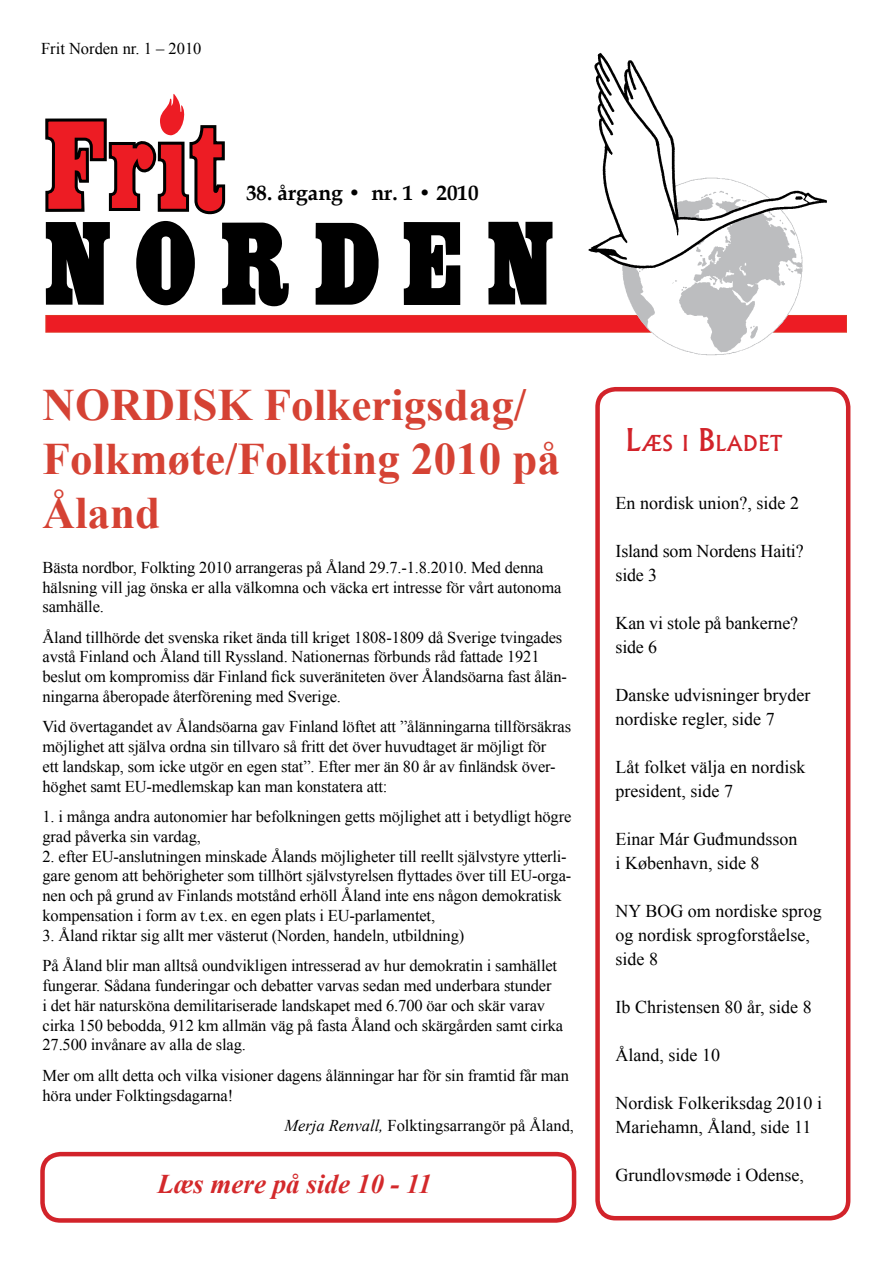
<style>
.page{position:relative;width:893px;height:1263px;background:#fff}
.page>*{position:absolute;margin:0;border:0;box-sizing:border-box;transform-origin:0 0}
.t1{font:700 45px/54px "Times New Roman";color:#d54234}
.t2{font:italic 700 27px "Times New Roman";color:#d3292b}
.t3{font:700 21px "Book Antiqua";color:#000}
.t4{font:500 21px "Albertus";color:#d2232a}
.t5{font:18px/24px "Times New Roman";color:#000}
.t6{font:16.5px/19.8px "Times New Roman";letter-spacing:-.01em;color:#000}
.s1{font-style:italic}
.s2{font-size:30px}
</style>
<div class="page">
<svg style="left:488px;top:222px;width:64px;height:83px"></svg>
<svg style="left:404px;top:222px;width:56px;height:83px"></svg>
<svg style="left:316px;top:223px;width:63px;height:82px"></svg>
<svg style="left:45px;top:94px;width:244px;height:212px"></svg>
<div style="left:46px;top:315px;width:800px;height:17px;background:#ed1c24"></div>
<div style="left:46px;top:315px;width:800px;height:17px;border:1px solid #e03727"></div>
<img style="left:602px;top:278px;width:214px;height:78px">
<img style="left:588px;top:52px;width:239px;height:226px">
<div style="left:595px;top:387px;width:255px;height:833px;border:4px solid #d2232a;border-radius:18px"></div>
<div style="left:40px;top:1152px;width:536px;height:71px;border:4px solid #d2232a;border-radius:18px"></div>
<p class="t6" style="left:41px;top:38px;width:162px">Frit Norden nr. 1 – 2010</p>
<p class="t3" style="left:246px;top:178px;width:234px">38. årgang • nr. 1 • 2010</p>
<h1 class="t1" style="left:43px;top:376px;width:519px">NORDISK Folkerigsdag/<br>Folkmøte/Folkting 2010 på<br>Åland</h1>
<p class="t6" style="left:43px;top:557px;width:520px">Bästa nordbor, Folkting 2010 arrangeras på Åland 29.7.-1.8.2010. Med denna hälsning vill jag önska er alla välkomna och väcka ert intresse för vårt autonoma samhälle.</p>
<p class="t6" style="left:43px;top:627px;width:526px">Åland tillhörde det svenska riket ända till kriget 1808-1809 då Sverige tvingades avstå Finland och Åland till Ryssland. Nationernas förbunds råd fattade 1921 beslut om kompromiss där Finland fick suveräniteten över Ålandsöarna fast ålän&shy;ningarna åberopade återförening med Sverige.</p>
<p class="t6" style="left:43px;top:717px;width:530px">Vid övertagandet av Ålandsöarna gav Finland löftet att ”ålänningarna tillförsäkras möjlighet att själva ordna sin tillvaro så fritt det över huvudtaget är möjligt för<br>ett landskap, som icke utgör en egen stat”. Efter mer än 80 år av finländsk över&shy;höghet samt EU-medlemskap kan man konstatera att:</p>
<p class="t6" style="left:43px;top:806px;width:530px">1. i många andra autonomier har befolkningen getts möjlighet att i betydligt högre grad påverka sin vardag,</p>
<p class="t6" style="left:43px;top:846px;width:530px">2. efter EU-anslutningen minskade Ålands möjligheter till reellt självstyre ytterli&shy;gare genom att behörigheter som tillhört självstyrelsen flyttades över till EU-orga&shy;nen och på grund av Finlands motstånd erhöll Åland inte ens någon demokratisk kompensation i form av t.ex. en egen plats i EU-parlamentet,</p>
<p class="t6" style="left:43px;top:920px;width:516px;line-height:30.3px">3. Åland riktar sig allt mer västerut (Norden, handeln, utbildning)<br>På Åland blir man alltså oundvikligen intresserad av hur demokratin i samhället</p>
<p class="t6" style="left:43px;top:975px;width:522px">fungerar. Sådana funderingar och debatter varvas sedan med underbara stunder<br>i det här natursköna demilitariserade landskapet med 6.700 öar och skär varav cirka 150 bebodda, 912 km allmän väg på fasta Åland och skärgården samt cirka 27.500 invånare av alla de slag.</p>
<p class="t6" style="left:43px;top:1065px;width:528px">Mer om allt detta och vilka visioner dagens ålänningar har för sin framtid får man höra under Folktingsdagarna!</p>
<p class="t6" style="left:284px;top:1115px;width:291px"><span class="s1">Merja Renvall,</span> Folktingsarrangör på Åland,</p>
<h2 class="t2" style="left:157px;top:1165px;width:276px">Læs mere på side 10 - 11</h2>
<p class="t4" style="left:625px;top:430px;width:159px"><span class="s2">L</span>ÆS I <span class="s2">B</span>LADET</p>
<p class="t5" style="left:615px;top:491px;width:185px">En nordisk union?, side 2</p>
<p class="t5" style="left:615px;top:539px;width:190px">Island som Nordens Haiti? side 3</p>
<p class="t5" style="left:615px;top:611px;width:184px">Kan vi stole på bankerne? side 6</p>
<p class="t5" style="left:615px;top:683px;width:196px">Danske udvisninger bryder nordiske regler, side 7</p>
<p class="t5" style="left:615px;top:755px;width:191px">Låt folket välja en nordisk president, side 7</p>
<p class="t5" style="left:615px;top:827px;width:183px">Einar Már Guđmundsson i København, side 8</p>
<p class="t5" style="left:615px;top:899px;width:208px">NY BOG om nordiske sprog og nordisk sprogforståelse, side 8</p>
<p class="t5" style="left:615px;top:995px;width:198px">Ib Christensen 80 år, side 8</p>
<p class="t5" style="left:615px;top:1043px;width:106px">Åland, side 10</p>
<p class="t5" style="left:615px;top:1091px;width:208px">Nordisk Folkeriksdag 2010 i<br>Mariehamn, Åland, side 11</p>
<p class="t5" style="left:615px;top:1163px;width:190px">Grundlovsmøde i Odense,</p>
</div>
